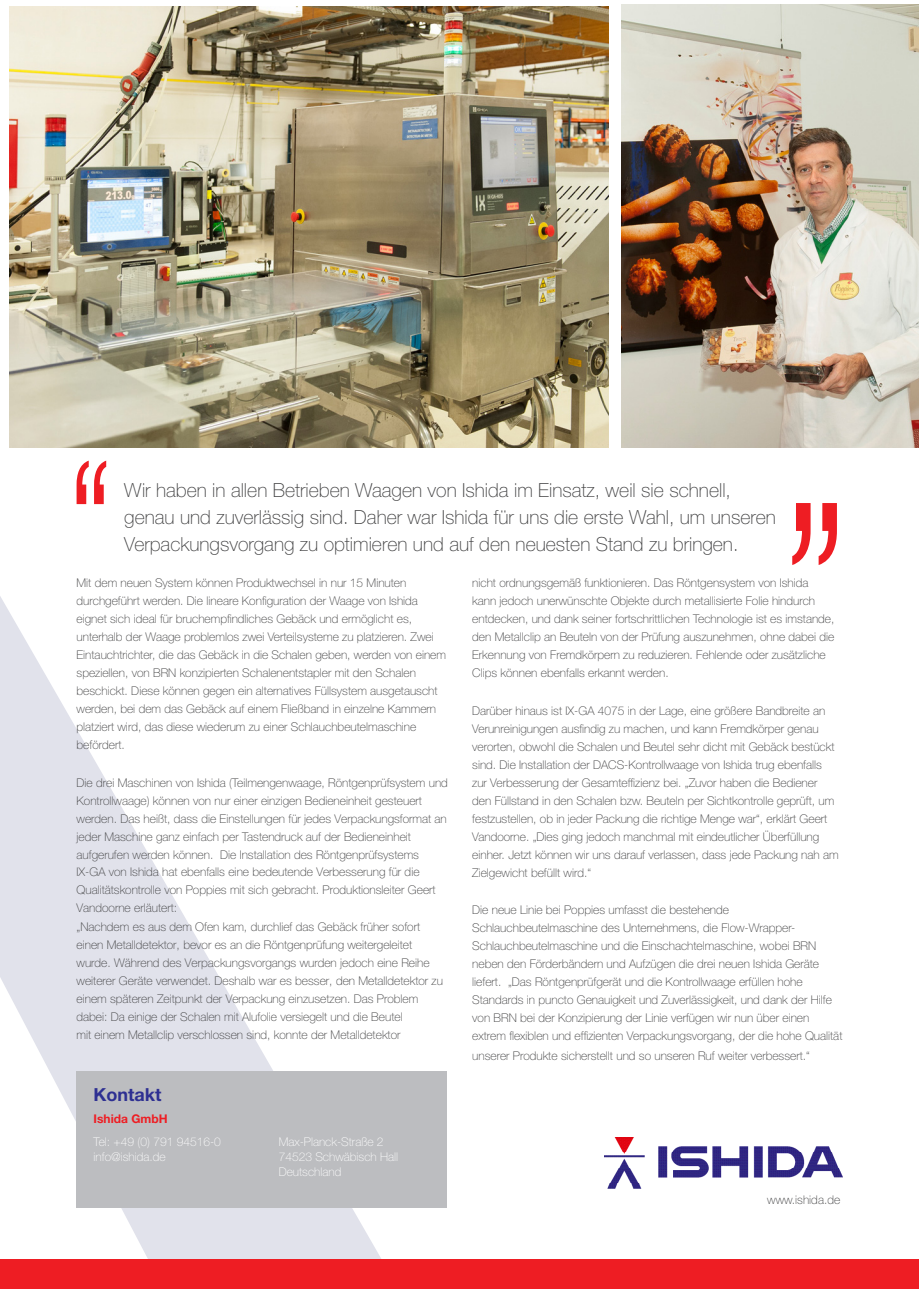
<style>
.page{position:relative;width:919px;height:1289px;background:#fff}
.page>*{position:absolute;margin:0;border:0;box-sizing:border-box;transform-origin:0 0}
.t1{font:100 19.35px/27px "Helvetica Neue LT Std";color:#3e3e3f}
.t2{font:700 18px "Helvetica Neue LT Std";color:#2e3092}
.Body{font:100 12px/18px "Helvetica Neue LT Std";color:#3e3e3f}
.Body-2{font:100 12px "Helvetica Neue LT Std";color:#fff}
.Body-3{font:700 12px "Helvetica Neue LT Std";color:#ee1d23}
</style>
<div class="page">
<svg style="left:0;top:596px;width:381px;height:663px"></svg>
<img style="left:9px;top:6px;width:599px;height:441px">
<img style="left:621px;top:5px;width:297px;height:442px">
<div style="left:77px;top:1071px;width:369px;height:137px;background:#bcbdc0"></div>
<svg style="left:818px;top:503px;width:18px;height:62px"></svg>
<svg style="left:792px;top:503px;width:18px;height:62px"></svg>
<div style="left:0;top:1259px;width:918px;height:29px;background:#ee1d23"></div>
<svg style="left:77px;top:460px;width:29px;height:44px"></svg>
<img style="left:604px;top:1137px;width:238px;height:51px">
<h2 class="t1" style="left:124px;top:476px;width:653px">Wir haben in allen Betrieben Waagen von Ishida im Einsatz, weil sie schnell, genau und zuverlässig sind. Daher war Ishida für uns die erste Wahl, um unseren<br>Verpackungsvorgang zu optimieren und auf den neuesten Stand zu bringen.</h2>
<p class="Body" style="left:472px;top:573px;width:364px">nicht ordnungsgemäß funktionieren. Das Röntgensystem von Ishida kann jedoch unerwünschte Objekte durch metallisierte Folie hindurch entdecken, und dank seiner fortschrittlichen Technologie ist es imstande, den Metallclip an Beuteln von der Prüfung auszunehmen, ohne dabei die Erkennung von Fremdkörpern zu reduzieren. Fehlende oder zusätzliche Clips können ebenfalls erkannt werden.</p>
<p class="Body" style="left:472px;top:701px;width:368px">Darüber hinaus ist IX-GA 4075 in der Lage, eine größere Bandbreite an Verunreinigungen ausfindig zu machen, und kann Fremdkörper genau verorten, obwohl die Schalen und Beutel sehr dicht mit Gebäck bestückt sind. Die Installation der DACS-Kontrollwaage von Ishida trug ebenfalls zur Verbesserung der Gesamteffizienz bei. „Zuvor haben die Bediener den Füllstand in den Schalen bzw. Beuteln per Sichtkontrolle geprüft, um festzustellen, ob in jeder Packung die richtige Menge war“, erklärt Geert Vandoorne. „Dies ging jedoch manchmal mit eindeutlicher Überfüllung einher. Jetzt können wir uns darauf verlassen, dass jede Packung nah am Zielgewicht befüllt wird.“</p>
<p class="Body" style="left:472px;top:900px;width:371px">Die neue Linie bei Poppies umfasst die bestehende Schlauchbeutelmaschine des Unternehmens, die Flow-Wrapper-Schlauchbeutelmaschine und die Einschachtelmaschine, wobei BRN neben den Förderbändern und Aufzügen die drei neuen Ishida Geräte liefert. „Das Röntgenprüfgerät und die Kontrollwaage erfüllen hohe Standards in puncto Genauigkeit und Zuverlässigkeit, und dank der Hilfe von BRN bei der Konzipierung der Linie verfügen wir nun über einen extrem flexiblen und effizienten Verpackungsvorgang, der die hohe Qualität</p>
<p class="Body" style="left:472px;top:1046px;width:339px">unserer Produkte sicherstellt und so unseren Ruf weiter verbessert.“</p>
<p class="Body" style="left:77px;top:573px;width:371px">Mit dem neuen System können Produktwechsel in nur 15 Minuten durchgeführt werden. Die lineare Konfiguration der Waage von Ishida eignet sich ideal für bruchempfindliches Gebäck und ermöglicht es, unterhalb der Waage problemlos zwei Verteilsysteme zu platzieren. Zwei Eintauchtrichter, die das Gebäck in die Schalen geben, werden von einem speziellen, von BRN konzipierten Schalenentstapler mit den Schalen beschickt. Diese können gegen ein alternatives Füllsystem ausgetauscht werden, bei dem das Gebäck auf einem Fließband in einzelne Kammern platziert wird, das diese wiederum zu einer Schlauchbeutelmaschine befördert.</p>
<p class="Body" style="left:77px;top:773px;width:373px">Die drei Maschinen von Ishida (Teilmengenwaage, Röntgenprüfsystem und Kontrollwaage) können von nur einer einzigen Bedieneinheit gesteuert werden. Das heißt, dass die Einstellungen für jedes Verpackungsformat an jeder Maschine ganz einfach per Tastendruck auf der Bedieneinheit aufgerufen werden können. Die Installation des Röntgenprüfsystems IX-GA von Ishida hat ebenfalls eine bedeutende Verbesserung für die Qualitätskontrolle von Poppies mit sich gebracht. Produktionsleiter Geert Vandoorne erläutert:<br>„Nachdem es aus dem Ofen kam, durchlief das Gebäck früher sofort einen Metalldetektor, bevor es an die Röntgenprüfung weitergeleitet wurde. Während des Verpackungsvorgangs wurden jedoch eine Reihe weiterer Geräte verwendet. Deshalb war es besser, den Metalldetektor zu einem späteren Zeitpunkt der Verpackung einzusetzen. Das Problem dabei: Da einige der Schalen mit Alufolie versiegelt und die Beutel<br>mit einem Metallclip verschlossen sind, konnte der Metalldetektor</p>
<h3 class="t2" style="left:94px;top:1083px;width:70px">Kontakt</h3>
<p class="Body-3" style="left:94px;top:1111px;width:75px">Ishida GmbH</p>
<p class="Body-2" style="left:94px;top:1134px;width:129px">Tel: +49 (0) 791 94516-0</p>
<p class="Body-2" style="left:94px;top:1149px;width:74px">info@ishida.de</p>
<p class="Body-2" style="left:279px;top:1134px;width:106px">Max-Planck-Straße 2</p>
<p class="Body-2" style="left:279px;top:1149px;width:121px">74523 Schwäbisch Hall</p>
<p class="Body-2" style="left:279px;top:1164px;width:64px">Deutschland</p>
<p class="Body" style="left:767px;top:1190px;width:74px">www.ishida.de</p>
</div>
